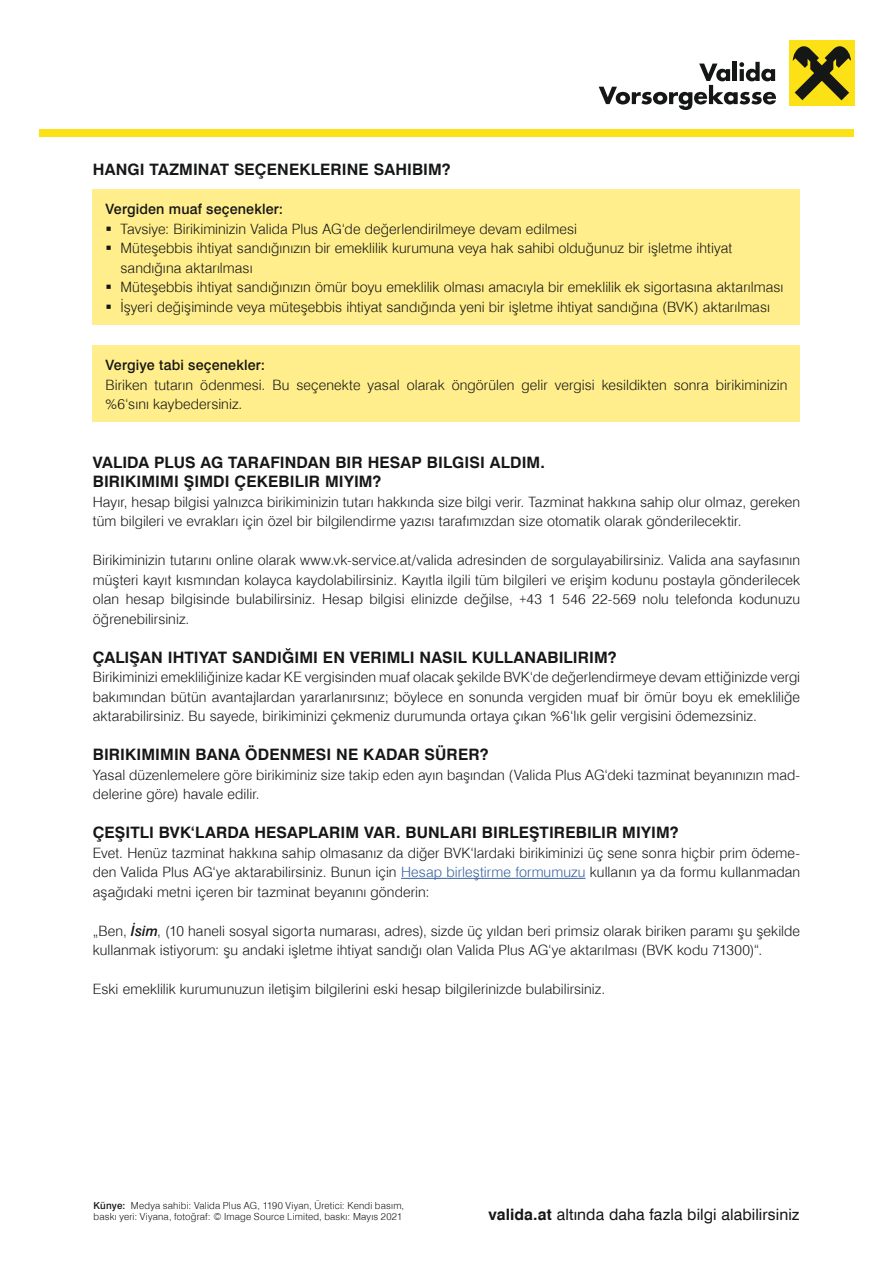
<style>
.page{position:relative;width:893px;height:1263px;background:#fff}
.page>*{position:absolute;margin:0;border:0;box-sizing:border-box;transform-origin:0 0}
.t1{font:700 15.75px/19.5px "Swiss 721 TL";letter-spacing:.005em;color:#151616}
.t2{font:15.75px "Swiss 721 TL";letter-spacing:.005em;color:#151616}
.t3{font:300 14.25px/19.5px "Swiss 721 TL";letter-spacing:.005em;color:#151616}
.t4{font:500 14.25px "Swiss 721 TL";letter-spacing:.01em;color:#151616}
.t5{font:300 9.75px/11.2px "Swiss 721 TL";letter-spacing:.02em;color:#151616}
.s1{color:#35609f}
.s2{font-weight:500;font-style:italic}
.s3{font-weight:500}
.s4{font-weight:700}
</style>
<div class="page">
<div style="left:93px;top:345px;width:707px;height:77px;background:#ffee8b"></div>
<hr style="left:401px;top:878px;width:184px;height:1px;background:#35609f">
<div style="left:93px;top:189px;width:707px;height:135px;background:#ffee8b"></div>
<div style="left:789px;top:41px;width:66px;height:65px;background:#fbe116"></div>
<svg style="left:793px;top:46px;width:58px;height:54px"></svg>
<svg style="left:599px;top:62px;width:177px;height:48px"></svg>
<div style="left:39px;top:129px;width:815px;height:7px;background:#fbe116"></div>
<p class="t1" style="left:93px;top:159px;width:359px">HANGI TAZMINAT SEÇENEKLERINE SAHIBIM?</p>
<p class="t4" style="left:106px;top:200px;width:179px">Vergiden muaf seçenekler:</p>
<p class="t3" style="left:106px;top:218px;width:473px">▪ Tavsiye: Birikiminizin Valida Plus AG‘de değerlendirilmeye devam edilmesi</p>
<p class="t3" style="left:120px;top:238px;width:613px;text-indent:-15px">▪ Müteşebbis ihtiyat sandığınızın bir emeklilik kurumuna veya hak sahibi olduğunuz bir işletme ihtiyat sandığına aktarılması</p>
<p class="t3" style="left:106px;top:277px;width:679px">▪ Müteşebbis ihtiyat sandığınızın ömür boyu emeklilik olması amacıyla bir emeklilik ek sigortasına aktarılması</p>
<p class="t3" style="left:106px;top:296px;width:666px">▪ İşyeri değişiminde veya müteşebbis ihtiyat sandığında yeni bir işletme ihtiyat sandığına (BVK) aktarılması</p>
<p class="t4" style="left:106px;top:356px;width:161px">Vergiye tabi seçenekler:</p>
<p class="t3" style="left:106px;top:374px;width:683px">Biriken tutarın ödenmesi. Bu seçenekte yasal olarak öngörülen gelir vergisi kesildikten sonra birikiminizin %6‘sını kaybedersiniz.</p>
<p class="t1" style="left:93px;top:452px;width:454px">VALIDA PLUS AG TARAFINDAN BIR HESAP BILGISI ALDIM.<br>BIRIKIMIMI ŞIMDI ÇEKEBILIR MIYIM?</p>
<p class="t3" style="left:93px;top:491px;width:709px">Hayır, hesap bilgisi yalnızca birikiminizin tutarı hakkında size bilgi verir. Tazminat hakkına sahip olur olmaz, gereken tüm bilgileri ve evrakları için özel bir bilgilendirme yazısı tarafımızdan size otomatik olarak gönderilecektir.</p>
<p class="t3" style="left:93px;top:550px;width:709px;text-align:justify">Birikiminizin tutarını online olarak www.vk-service.at/valida adresinden de sorgulayabilirsiniz. Valida ana sayfasının müşteri kayıt kısmından kolayca kaydolabilirsiniz. Kayıtla ilgili tüm bilgileri ve erişim kodunu postayla gönderilecek olan hesap bilgisinde bulabilirsiniz. Hesap bilgisi elinizde değilse, +43 1 546 22-569 nolu telefonda kodunuzu öğrenebilirsiniz.</p>
<p class="t1" style="left:93px;top:647px;width:525px">ÇALIŞAN IHTIYAT SANDIĞIMI EN VERIMLI NASIL KULLANABILIRIM?</p>
<p class="t3" style="left:93px;top:667px;width:709px;text-align:justify">Birikiminizi emekliliğinize kadar KE vergisinden muaf olacak şekilde BVK‘de değerlendirmeye devam ettiğinizde vergi bakımından bütün avantajlardan yararlanırsınız; böylece en sonunda vergiden muaf bir ömür boyu ek emekliliğe aktarabilirsiniz. Bu sayede, birikiminizi çekmeniz durumunda ortaya çıkan %6‘lık gelir vergisini ödemezsiniz.</p>
<p class="t1" style="left:93px;top:744px;width:397px">BIRIKIMIMIN BANA ÖDENMESI NE KADAR SÜRER?</p>
<p class="t3" style="left:93px;top:764px;width:709px">Yasal düzenlemelere göre birikiminiz size takip eden ayın başından (Valida Plus AG‘deki tazminat beyanınızın mad&shy;delerine göre) havale edilir.</p>
<p class="t1" style="left:93px;top:822px;width:587px">ÇEŞITLI BVK‘LARDA HESAPLARIM VAR. BUNLARI BIRLEŞTIREBILIR MIYIM?</p>
<p class="t3" style="left:93px;top:842px;width:709px;text-align:justify">Evet. Henüz tazminat hakkına sahip olmasanız da diğer BVK‘lardaki birikiminizi üç sene sonra hiçbir prim ödeme&shy;den Valida Plus AG‘ye aktarabilirsiniz. Bunun için <span class="s1">Hesap birleştirme formumuzu</span> kullanın ya da formu kullanmadan aşağıdaki metni içeren bir tazminat beyanını gönderin:</p>
<p class="t3" style="left:93px;top:920px;width:709px">„Ben, <span class="s2">İsim</span>, (10 haneli sosyal sigorta numarası, adres), sizde üç yıldan beri primsiz olarak biriken paramı şu şekilde kullanmak istiyorum: şu andaki işletme ihtiyat sandığı olan Valida Plus AG‘ye aktarılması (BVK kodu 71300)“.</p>
<p class="t3" style="left:93px;top:979px;width:514px">Eski emeklilik kurumunuzun iletişim bilgilerini eski hesap bilgilerinizde bulabilirsiniz.</p>
<p class="t5" style="left:94px;top:1200px;width:312px"><span class="s3">Künye:</span> Medya sahibi: Valida Plus AG, 1190 Viyan, Üretici: Kendi basım, baskı yeri: Viyana, fotoğraf: © Image Source Limited, baskı: Mayıs 2021</p>
<p class="t2" style="left:488px;top:1205px;width:312px"><span class="s4">valida.at</span> altında daha fazla bilgi alabilirsiniz</p>
</div>
